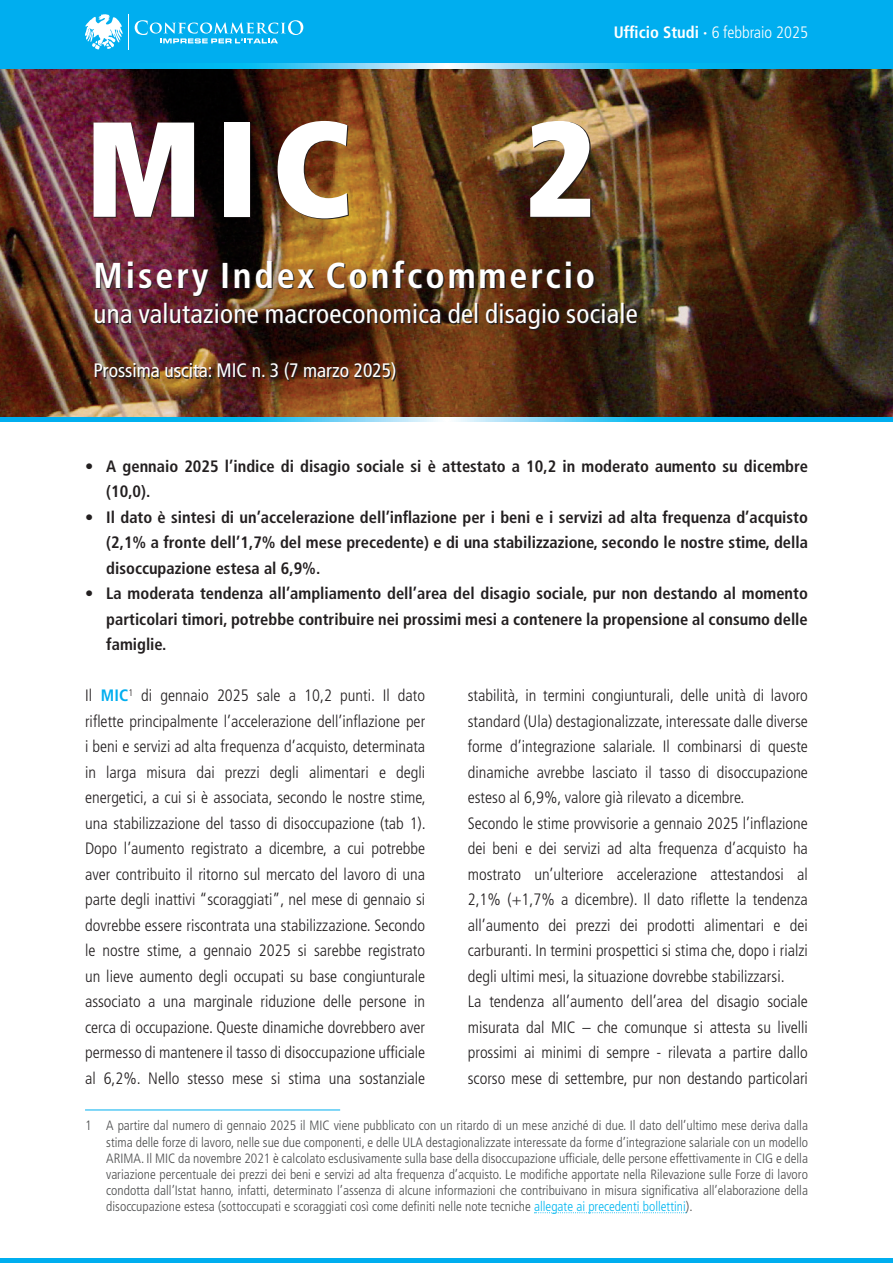
<style>
.page{position:relative;width:893px;height:1263px;background:#fff}
.page>*{position:absolute;margin:0;border:0;box-sizing:border-box;transform-origin:0 0}
.t1{font:900 condensed 135px "Frutiger LT Std";color:#fff}
.t2{font:700 condensed 36px "Frutiger LT Std";letter-spacing:.08em;color:#fff}
.t3{font:condensed 27px "Frutiger LT Std";letter-spacing:.01em;color:#fff}
.t4{font:condensed 19.5px "Frutiger LT Std";color:#fff}
.t5{font:300 condensed 16.5px/25.5px "Frutiger LT Std";color:#231f20;text-align:justify}
.t6{font:700 condensed 16.5px/25.5px "Frutiger LT Std";color:#231f20;text-align:justify}
.t7{font:700 condensed 16.5px "Frutiger LT Std";color:#fff}
.t8{font:300 condensed 13.5px/16.2px "Frutiger LT Std";color:#4b4c4d;text-align:justify}
.s1{font-weight:300}
.s2{font-weight:700;color:#00aeef}
.s3{color:#00b6f0}
</style>
<div class="page">
<hr style="left:0;top:1259px;width:893px;height:4px;background:#00aeef">
<img style="left:0;top:68px;width:893px;height:350px">
<img style="left:95px;top:122px;width:543px;height:259px">
<div style="left:0;top:0;width:893px;height:68px;background:#00aeef"></div>
<svg style="left:135px;top:20px;width:168px;height:23px"></svg>
<svg style="left:85px;top:14px;width:44px;height:36px"></svg>
<svg style="left:214px;top:64px;width:466px;height:4px"></svg>
<svg style="left:0;top:418px;width:893px;height:4px;background:#38c2f2"></svg>
<hr style="left:85px;top:1109px;width:255px;height:1px;background:#00aeef">
<svg style="left:534px;top:1212px;width:153px;height:1px"></svg>
<p class="t7" style="left:614px;top:23px;width:196px">Ufficio Studi · <span class="s1">6 febbraio 2025</span></p>
<h1 class="t1" style="left:85px;top:87px;width:268px">MIC</h1>
<h1 class="t1" style="left:525px;top:87px;width:72px">2</h1>
<h2 class="t2" style="left:94px;top:254px;width:503px">Misery Index Confcommercio</h2>
<h3 class="t3" style="left:94px;top:298px;width:546px">una valutazione macroeconomica del disagio sociale</h3>
<p class="t4" style="left:94px;top:359px;width:305px">Prossima uscita: MIC n. 3 (7 marzo 2025)</p>
<p class="t6" style="left:106px;top:453px;width:703px;text-indent:-21px">• A gennaio 2025 l’indice di disagio sociale si è attestato a 10,2 in moderato aumento su dicembre (10,0).</p>
<p class="t6" style="left:106px;top:504px;width:703px;text-indent:-21px">• Il dato è sintesi di un’accelerazione dell’inflazione per i beni e i servizi ad alta frequenza d’acquisto (2,1% a fronte dell’1,7% del mese precedente) e di una stabilizzazione, secondo le nostre stime, della disoccupazione estesa al 6,9%.</p>
<p class="t6" style="left:106px;top:581px;width:703px;text-indent:-21px">• La moderata tendenza all’ampliamento dell’area del disagio sociale, pur non destando al momento particolari timori, potrebbe contribuire nei prossimi mesi a contenere la propensione al consumo delle famiglie.</p>
<p class="t5" style="left:85px;top:683px;width:342px">Il <span class="s2">MIC</span><sup>1</sup> di gennaio 2025 sale a 10,2 punti. Il dato riflette principalmente l’accelerazione dell’inflazione per i beni e servizi ad alta frequenza d’acquisto, determinata in larga misura dai prezzi degli alimentari e degli energetici, a cui si è associata, secondo le nostre stime, una stabilizzazione del tasso di disoccupazione (tab 1).<br>Dopo l’aumento registrato a dicembre, a cui potrebbe aver contribuito il ritorno sul mercato del lavoro di una parte degli inattivi “scoraggiati”, nel mese di gennaio si dovrebbe essere riscontrata una stabilizzazione. Secondo le nostre stime, a gennaio 2025 si sarebbe registrato un lieve aumento degli occupati su base congiunturale associato a una marginale riduzione delle persone in cerca di occupazione. Queste dinamiche dovrebbero aver permesso di mantenere il tasso di disoccupazione ufficiale al 6,2%. Nello stesso mese si stima una sostanziale</p>
<p class="t5" style="left:468px;top:683px;width:342px;text-align:left">stabilità, in termini congiunturali, delle unità di lavoro standard (Ula) destagionalizzate, interessate dalle diverse forme d’integrazione salariale. Il combinarsi di queste dinamiche avrebbe lasciato il tasso di disoccupazione esteso al 6,9%, valore già rilevato a dicembre.<br>Secondo le stime provvisorie a gennaio 2025 l’inflazione dei beni e dei servizi ad alta frequenza d’acquisto ha mostrato un’ulteriore accelerazione attestandosi al 2,1% (+1,7% a dicembre). Il dato riflette la tendenza all’aumento dei prezzi dei prodotti alimentari e dei carburanti. In termini prospettici si stima che, dopo i rialzi degli ultimi mesi, la situazione dovrebbe stabilizzarsi.<br>La tendenza all’aumento dell’area del disagio sociale misurata dal MIC – che comunque si attesta su livelli prossimi ai minimi di sempre - rilevata a partire dallo scorso mese di settembre, pur non destando particolari</p>
<p class="t8" style="left:106px;top:1118px;width:703px;text-indent:-21px">1 A partire dal numero di gennaio 2025 il MIC viene pubblicato con un ritardo di un mese anziché di due. Il dato dell’ultimo mese deriva dalla stima delle forze di lavoro, nelle sue due componenti, e delle ULA destagionalizzate interessate da forme d’integrazione salariale con un modello ARIMA. Il MIC da novembre 2021 è calcolato esclusivamente sulla base della disoccupazione ufficiale, delle persone effettivamente in CIG e della variazione percentuale dei prezzi dei beni e servizi ad alta frequenza d’acquisto. Le modifiche apportate nella Rilevazione sulle Forze di lavoro condotta dall’Istat hanno, infatti, determinato l’assenza di alcune informazioni che contribuivano in misura significativa all’elaborazione della disoccupazione estesa (sottoccupati e scoraggiati così come definiti nelle note tecniche <span class="s3">allegate ai precedenti bollettini</span>).</p>
</div>
